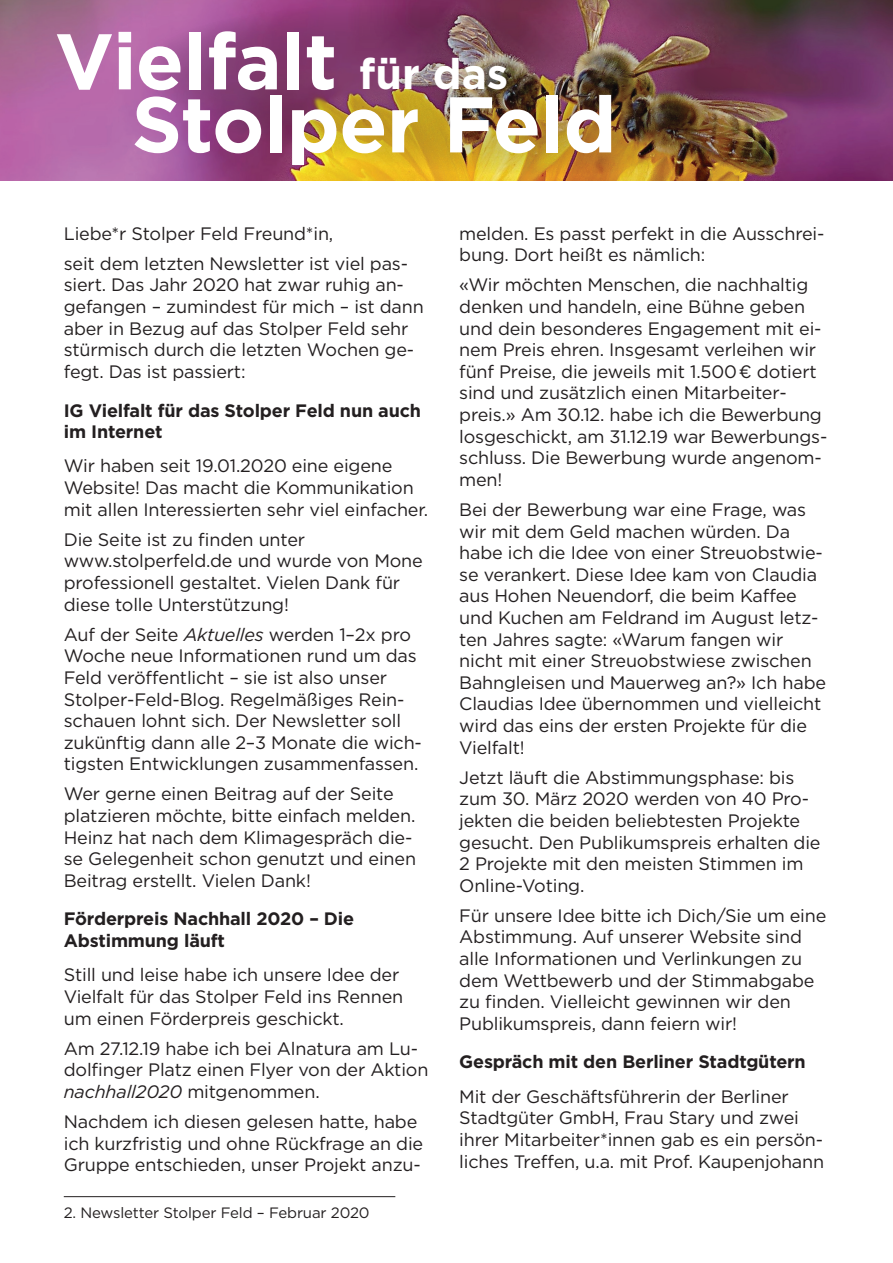
<style>
.page{position:relative;width:893px;height:1263px;background:#fff}
.page>*{position:absolute;margin:0;border:0;box-sizing:border-box;transform-origin:0 0}
.t1{font:700 78.75px "Gotham";letter-spacing:-.01em;color:#fff}
.t2{font:700 42.75px "Gotham";color:#fff}
.t3{font:18px/21.6px "Gotham";letter-spacing:-.01em;color:#231f20}
.t4{font:700 18px/21.6px "Gotham";letter-spacing:-.01em;color:#231f20}
.t5{font:15px "Gotham";letter-spacing:-.01em;color:#231f20}
.s1{font-style:italic}
</style>
<div class="page">
<hr style="left:64px;top:1196px;width:331px;height:1px;background:#231f20">
<img style="left:0;top:0;width:893px;height:180px">
<img style="left:140px;top:0;width:638px;height:181px">
<h1 class="t1" style="left:55px;top:9px;width:284px">Vielfalt</h1>
<h2 class="t2" style="left:359px;top:46px;width:151px">für das</h2>
<h1 class="t1" style="left:132px;top:72px;width:486px">Stolper Feld</h1>
<p class="t3" style="left:64px;top:218px;width:346px;line-height:30.2px">Liebe*r Stolper Feld Freund*in,<br>seit dem letzten Newsletter ist viel pas-</p>
<p class="t3" style="left:64px;top:274px;width:362px">siert. Das Jahr 2020 hat zwar ruhig an&shy;gefangen – zumindest für mich – ist dann aber in Bezug auf das Stolper Feld sehr stürmisch durch die letzten Wochen ge&shy;fegt. Das ist passiert:</p>
<p class="t4" style="left:64px;top:399px;width:359px">IG Vielfalt für das Stolper Feld nun auch im Internet</p>
<p class="t3" style="left:64px;top:455px;width:366px">Wir haben seit 19.01.2020 eine eigene<br>Website! Das macht die Kommunikation mit allen Interessierten sehr viel einfacher.</p>
<p class="t3" style="left:64px;top:528px;width:360px">Die Seite ist zu finden unter www.stolperfeld.de und wurde von Mone professionell gestaltet. Vielen Dank für diese tolle Unterstützung!</p>
<p class="t3" style="left:64px;top:623px;width:360px">Auf der Seite <span class="s1">Aktuelles</span> werden 1–2x pro Woche neue Informationen rund um das Feld veröffentlicht – sie ist also unser Stolper-Feld-Blog. Regelmäßiges Rein&shy;schauen lohnt sich. Der Newsletter soll zukünftig dann alle 2–3 Monate die wich&shy;tigsten Entwicklungen zusammenfassen.</p>
<p class="t3" style="left:64px;top:783px;width:354px">Wer gerne einen Beitrag auf der Seite platzieren möchte, bitte einfach melden.<br>Heinz hat nach dem Klimagespräch die&shy;se Gelegenheit schon genutzt und einen Beitrag erstellt. Vielen Dank!</p>
<p class="t4" style="left:64px;top:908px;width:292px">Förderpreis Nachhall 2020 – Die<br>Abstimmung läuft</p>
<p class="t3" style="left:64px;top:964px;width:341px">Still und leise habe ich unsere Idee der<br>Vielfalt für das Stolper Feld ins Rennen um einen Förderpreis geschickt.</p>
<p class="t3" style="left:64px;top:1037px;width:366px">Am 27.12.19 habe ich bei Alnatura am Lu&shy;dolfinger Platz einen Flyer von der Aktion <span class="s1">nachhall2020</span> mitgenommen.</p>
<p class="t3" style="left:64px;top:1110px;width:361px">Nachdem ich diesen gelesen hatte, habe ich kurzfristig und ohne Rückfrage an die<br>Gruppe entschieden, unser Projekt anzu-</p>
<p class="t5" style="left:64px;top:1203px;width:307px">2. Newsletter Stolper Feld – Februar 2020</p>
<p class="t3" style="left:459px;top:222px;width:367px">melden. Es passt perfekt in die Ausschrei&shy;bung. Dort heißt es nämlich:</p>
<p class="t3" style="left:459px;top:274px;width:370px">«Wir möchten Menschen, die nachhaltig denken und handeln, eine Bühne geben und dein besonderes Engagement mit ei&shy;nem Preis ehren. Insgesamt verleihen wir fünf Preise, die jeweils mit 1.500 € dotiert sind und zusätzlich einen Mitarbeiter&shy;preis.» Am 30.12. habe ich die Bewerbung losgeschickt, am 31.12.19 war Bewerbungs&shy;schluss. Die Bewerbung wurde angenom&shy;men!</p>
<p class="t3" style="left:459px;top:498px;width:368px">Bei der Bewerbung war eine Frage, was wir mit dem Geld machen würden. Da habe ich die Idee von einer Streuobstwie&shy;se verankert. Diese Idee kam von Claudia aus Hohen Neuendorf, die beim Kaffee und Kuchen am Feldrand im August letz&shy;ten Jahres sagte: «Warum fangen wir nicht mit einer Streuobstwiese zwischen Bahngleisen und Mauerweg an?» Ich habe Claudias Idee übernommen und vielleicht wird das eins der ersten Projekte für die Vielfalt!</p>
<p class="t3" style="left:459px;top:766px;width:363px">Jetzt läuft die Abstimmungsphase: bis zum 30. März 2020 werden von 40 Pro&shy;jekten die beiden beliebtesten Projekte gesucht. Den Publikumspreis erhalten die 2 Projekte mit den meisten Stimmen im Online-Voting.</p>
<p class="t3" style="left:459px;top:904px;width:369px">Für unsere Idee bitte ich Dich/Sie um eine Abstimmung. Auf unserer Website sind alle Informationen und Verlinkungen zu dem Wettbewerb und der Stimmabgabe zu finden. Vielleicht gewinnen wir den Publikumspreis, dann feiern wir!</p>
<p class="t4" style="left:459px;top:1051px;width:348px">Gespräch mit den Berliner Stadtgütern</p>
<p class="t3" style="left:459px;top:1085px;width:366px">Mit der Geschäftsführerin der Berliner Stadtgüter GmbH, Frau Stary und zwei ihrer Mitarbeiter*innen gab es ein persön&shy;liches Treffen, u.a. mit Prof. Kaupenjohann</p>
</div>
